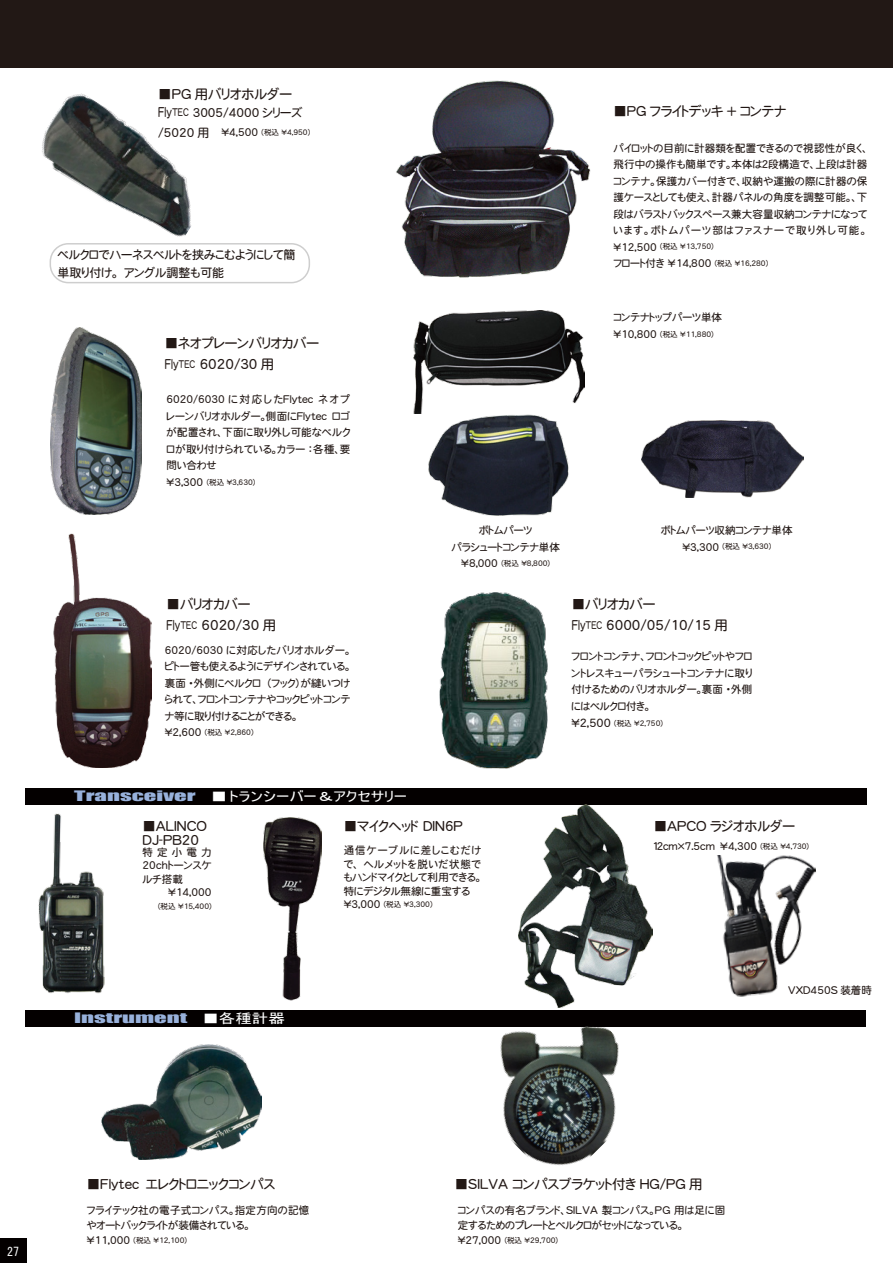
<style>
.page{position:relative;width:893px;height:1263px;background:#fff}
.page>*{position:absolute;margin:0;border:0;box-sizing:border-box;transform-origin:0 0}
.t1{font:13.5px/21px "DFHS Maru Gothic W4 WING RKSJ H";color:#221815}
.t2{font:13.2px "MS UI Gothic";color:#fff;scale:1.24 1}
.t3{font:13.2px "Impact";color:#98b1db;scale:1.87 1}
.t4{font:12px/18px "DFHS Maru Gothic W4 WING RKSJ H";color:#221815}
.t5{font:12px "MS Gothic";color:#fff}
.t6{font:10.5px/16.5px "DFHS Maru Gothic W4 WING RKSJ H";letter-spacing:.015em;color:#221815;text-align:justify}
.t7{font:7.5px "DFHS Maru Gothic W4 WING RKSJ H";color:#221815}
.s1{font-size:13.5px}
.s2{font-size:10.5px}
.s3{font-size:12px}
.s4{font-size:7.5px}
.s5{font-size:11.25px}
.s6{font-family:"MS Gothic";color:#98b1db}
.s7{font-family:"Impact";color:#98b1db}
.s8{font-family:"MS Gothic"}
.s9{font-family:"MS UI Gothic";color:#fff}
</style>
<div class="page">
<img style="left:53px;top:533px;width:99px;height:234px">
<div style="left:0;top:0;width:893px;height:68px;background:#221815"></div>
<div style="left:25px;top:788px;width:841px;height:16px;background:#040000"></div>
<img style="left:42px;top:93px;width:149px;height:154px">
<img style="left:102px;top:1044px;width:159px;height:115px">
<div style="left:25px;top:1010px;width:840px;height:16px;background:#040000"></div>
<img style="left:413px;top:311px;width:172px;height:103px">
<img style="left:518px;top:804px;width:134px;height:176px">
<img style="left:38px;top:813px;width:67px;height:180px">
<img style="left:264px;top:818px;width:58px;height:183px">
<div style="left:50px;top:243px;width:260px;height:40px;border:2px solid #cecece;border-radius:18px"></div>
<img style="left:641px;top:420px;width:162px;height:77px">
<img style="left:428px;top:414px;width:141px;height:102px">
<img style="left:717px;top:855px;width:99px;height:142px">
<img style="left:439px;top:593px;width:108px;height:175px">
<img style="left:50px;top:327px;width:92px;height:187px">
<div style="left:0;top:1239px;width:27px;height:24px;background:#040000"></div>
<img style="left:396px;top:80px;width:195px;height:198px">
<img style="left:455px;top:980px;width:208px;height:185px">
<p class="t1" style="left:158px;top:84px;width:135px">■PG 用バリオホルダー</p>
<p class="t4" style="left:158px;top:103px;width:146px"><span class="s1">Fly</span><span class="s2">TEC</span> 3005/4000 シリーズ</p>
<p class="t7" style="left:158px;top:129px;width:153px"><span class="s3">/5020 用　　</span><span class="s2">\4,500</span> (税込 \4,950)</p>
<p class="t4" style="left:58px;top:245px;width:239px">ベルクロでハーネスベルトを挟みこむようにして簡単取り付け。アングル調整も可能</p>
<p class="t1" style="left:165px;top:332px;width:156px">■ネオプレーンバリオカバー<br>Fly<span class="s2">TEC</span> 6020/30 用</p>
<p class="t6" style="left:167px;top:391px;width:185px">6020/6030 に対応したFlytec ネオプレーンバリオホルダー。側面にFlytec ロゴが配置され、下面に取り外し可能なベルクロが取り付けられている。カラー：各種、要問い合わせ</p>
<p class="t7" style="left:167px;top:478px;width:90px"><span class="s2">\3,300</span> (税込 \3,630)</p>
<p class="t1" style="left:167px;top:594px;width:111px">■バリオカバー<br>Fly<span class="s2">TEC</span> 6020/30 用</p>
<p class="t6" style="left:165px;top:642px;width:187px">6020/6030 に対応したバリオホルダー。ピトー管も使えるようにデザインされている。裏面・外側にベルクロ（フック）が縫いつけられて、フロントコンテナやコックピットコンテナ等に取り付けることができる。</p>
<p class="t7" style="left:165px;top:729px;width:90px"><span class="s2">\2,600</span> (税込 \2,860)</p>
<p class="t1" style="left:613px;top:101px;width:174px">■PG フライトデッキ + コンテナ</p>
<p class="t6" style="left:613px;top:140px;width:255px">パイロットの目前に計器類を配置できるので視認性が良く、飛行中の操作も簡単です。本体は２段構造で、上段は計器コンテナ。保護カバー付きで、収納や運搬の際に計器の保護ケースとしても使え、計器パネルの角度を調整可能。、下段はバラストバックスペース兼大容量収納コンテナになっています。ボトムパーツ部はファスナーで取り外し可能。</p>
<p class="t7" style="left:613px;top:243px;width:102px"><span class="s2">\12,500</span> (税込 \13,750)</p>
<p class="t6" style="left:613px;top:255px;width:156px">フロート付き \14,800 <span class="s4">(税込 \16,280)</span></p>
<p class="t6" style="left:613px;top:309px;width:110px">コンテナトップパーツ単体</p>
<p class="t7" style="left:613px;top:330px;width:102px"><span class="s2">\10,800</span> (税込 \11,880)</p>
<p class="t6" style="left:451px;top:522px;width:110px;text-align:center">ボトムパーツ<br>パラシュートコンテナ単体</p>
<p class="t7" style="left:461px;top:559px;width:90px"><span class="s2">\8,000</span> (税込 \8,800)</p>
<p class="t6" style="left:661px;top:522px;width:133px">ボトムパーツ収納コンテナ単体</p>
<p class="t7" style="left:682px;top:543px;width:90px"><span class="s2">\3,300</span> (税込 \3,630)</p>
<p class="t1" style="left:572px;top:594px;width:158px">■バリオカバー<br>Fly<span class="s2">TEC</span> 6000/05/10/15 用</p>
<p class="t6" style="left:571px;top:648px;width:182px">フロントコンテナ、フロントコックピットやフロントレスキューパラシュートコンテナに取り付けるためのバリオホルダー。裏面・外側にはベルクロ付き。</p>
<p class="t7" style="left:571px;top:719px;width:93px"><span class="s5">\2,500</span> (税込 \2,750)</p>
<p class="t2" style="left:25px;top:790px;width:310px"><span class="s6">　　</span><span class="s7">Transceiver</span> ■トランシーバー＆アクセサリー</p>
<p class="t1" style="left:142px;top:820px;width:66px;line-height:13.5px">■ALINCO<br>DJ-PB20</p>
<p class="t6" style="left:142px;top:845px;width:71px;line-height:13.5px">特定小電力20chトーンスケルチ搭載</p>
<p class="t6" style="left:168px;top:884px;width:45px">\14,000</p>
<p class="t7" style="left:158px;top:902px;width:55px">(税込 \15,400)</p>
<p class="t1" style="left:344px;top:816px;width:121px">■マイクヘッド DIN6P</p>
<p class="t6" style="left:344px;top:844px;width:139px;line-height:13.5px">通信ケーブルに差しこむだけで、ヘルメットを脱いだ状態でもハンドマイクとして利用できる。特にデジタル無線に重宝する</p>
<p class="t7" style="left:344px;top:901px;width:90px"><span class="s2">\3,000</span> (税込 \3,300)</p>
<p class="t1" style="left:654px;top:815px;width:143px">■APCO ラジオホルダー</p>
<p class="t6" style="left:654px;top:838px;width:157px">１２ｃｍ×7.5cm　\4,300 <span class="s4">(税込 \4,730)</span></p>
<p class="t3" style="left:25px;top:1008px;width:141px"><span class="s8">　　</span>Instrument <span class="s9">■各種計器</span></p>
<p class="t6" style="left:788px;top:982px;width:85px">VXD450S 装着時</p>
<p class="t5" style="left:7px;top:1245px;width:14px">27</p>
<p class="t1" style="left:87px;top:1173px;width:190px">■Flytec　エレクトロニックコンパス</p>
<p class="t6" style="left:87px;top:1203px;width:224px;line-height:15px">フライテック社の電子式コンパス。指定方向の記憶やオートバックライトが装備されている。</p>
<p class="t7" style="left:87px;top:1236px;width:102px"><span class="s2">\11,000</span> (税込 \12,100)</p>
<p class="t1" style="left:455px;top:1173px;width:249px">■SILVA コンパスブラケット付き HG/PG 用</p>
<p class="t6" style="left:458px;top:1203px;width:269px;line-height:15px">コンパスの有名ブランド、SILVA 製コンパス。PG 用は足に固定するためのプレートとベルクロがセットになっている。</p>
<p class="t7" style="left:458px;top:1236px;width:102px"><span class="s2">\27,000</span> (税込 \29,700)</p>
</div>
